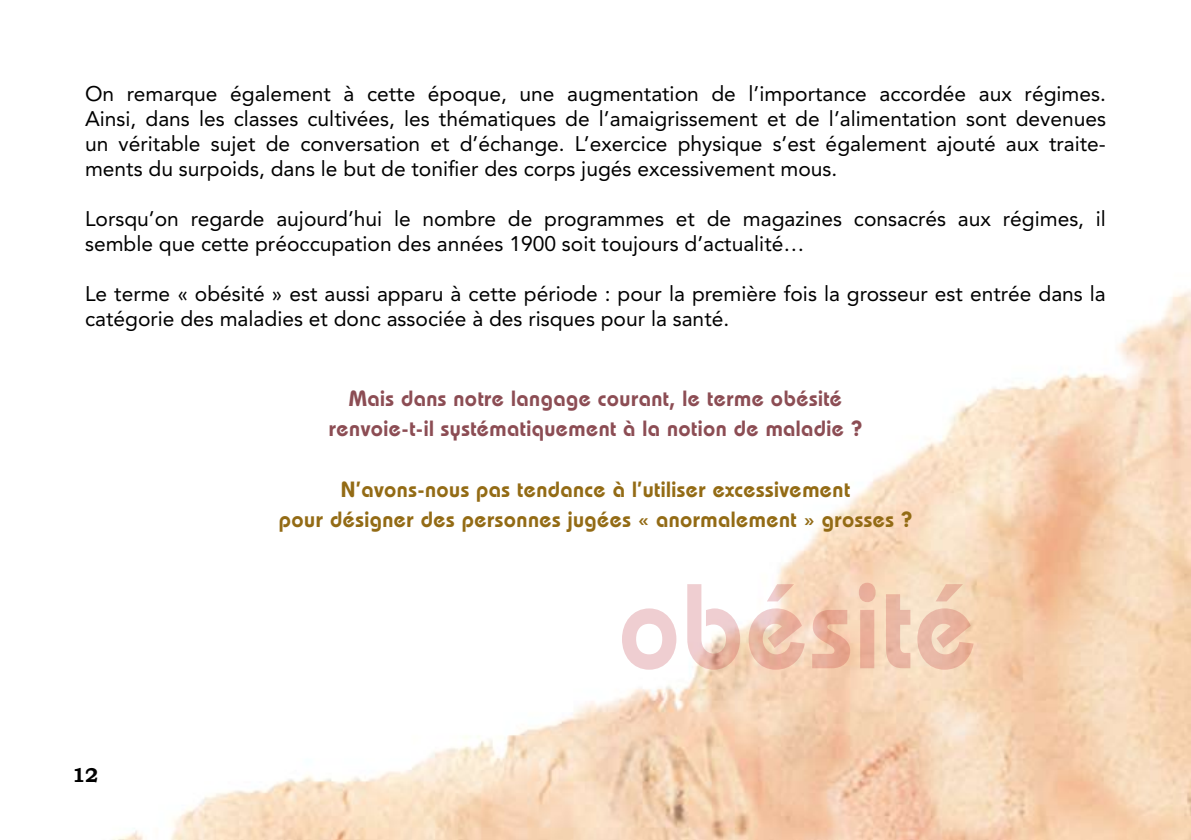
<style>
.page{position:relative;width:1191px;height:840px;background:#fff}
.page>*{position:absolute;margin:0;border:0;box-sizing:border-box;transform-origin:0 0}
.t1{font:600 22px/30px "Bauhaus";letter-spacing:.02em;color:#936b15;text-align:center}
.t2{font:600 22px/30px "Bauhaus";letter-spacing:.02em;color:#8c4d54;text-align:center}
.t3{font:21px/25px "Avenir";color:#000}
.t4{font:700 20px "Bookman Old Style";color:#000}
</style>
<div class="page">
<img style="left:114px;top:290px;width:1077px;height:549px">
<svg style="left:622px;top:582px;width:351px;height:87px"></svg>
<p class="t3" style="left:85px;top:81px;width:1022px;text-align:justify">On remarque également à cette époque, une augmentation de l’importance accordée aux régimes.<br>Ainsi, dans les classes cultivées, les thématiques de l’amaigrissement et de l’alimentation sont devenues un véritable sujet de conversation et d’échange. L’exercice physique s’est également ajouté aux traite&shy;ments du surpoids, dans le but de tonifier des corps jugés excessivement mous.</p>
<p class="t3" style="left:85px;top:206px;width:1022px">Lorsqu’on regarde aujourd’hui le nombre de programmes et de magazines consacrés aux régimes, il semble que cette préoccupation des années 1900 soit toujours d’actualité…</p>
<p class="t3" style="left:85px;top:281px;width:1022px">Le terme « obésité » est aussi apparu à cette période : pour la première fois la grosseur est entrée dans la catégorie des maladies et donc associée à des risques pour la santé.</p>
<p class="t4" style="left:72px;top:763px;width:28px">12</p>
<p class="t2" style="left:329px;top:383px;width:535px">Mais dans notre langage courant, le terme obésité renvoie-t-il systématiquement à la notion de maladie ?</p>
<p class="t1" style="left:279px;top:473px;width:634px">N’avons-nous pas tendance à l’utiliser excessivement<br>pour désigner des personnes jugées « anormalement » grosses ?</p>
</div>
